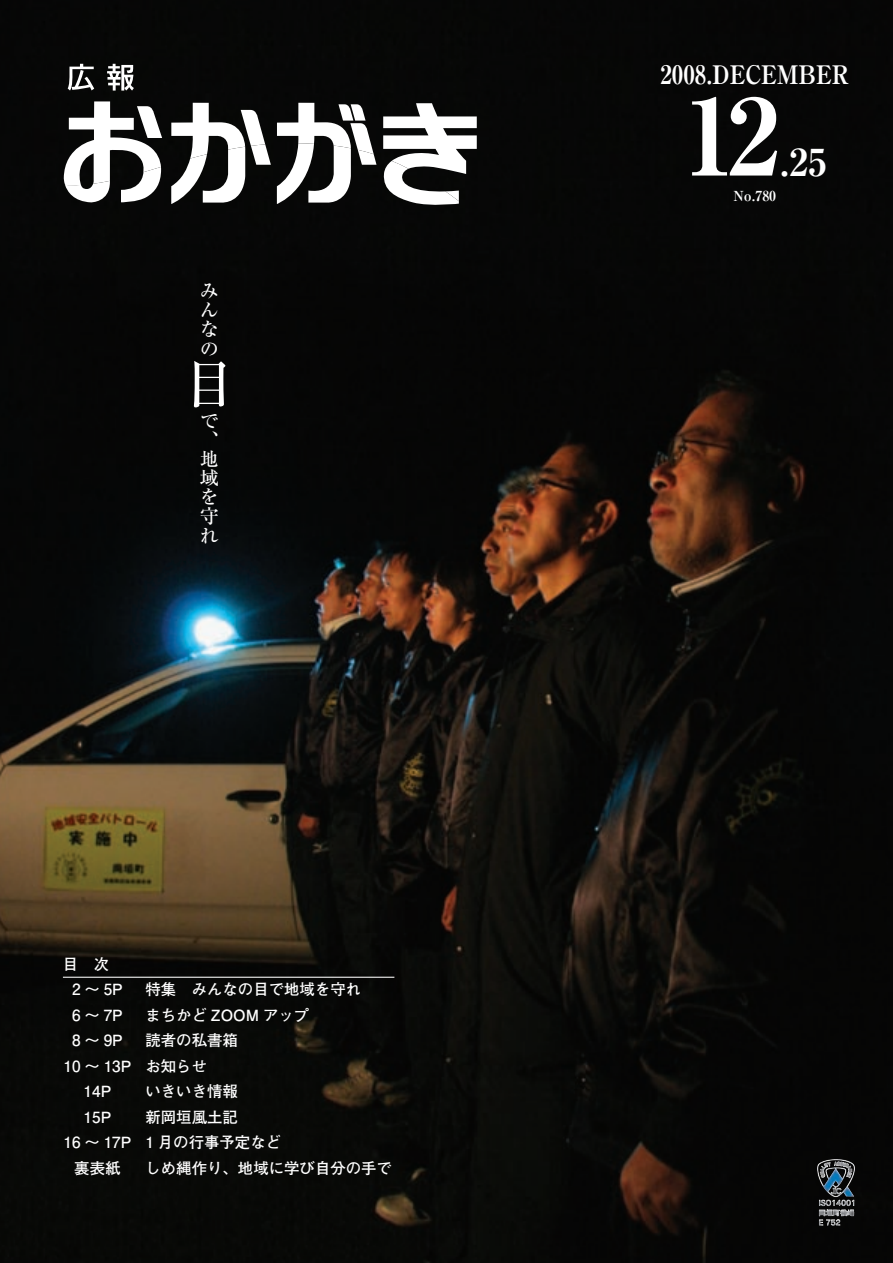
<style>
.page{position:relative;width:893px;height:1263px;background:#fff}
.page>*{position:absolute;margin:0;border:0;box-sizing:border-box;transform-origin:0 0}
.t1{font:700 expanded 105.3px "Ryumin Pro";color:#fff}
.t2{font:500 53.1px "Ryumin Pro";color:#fff}
.t3{font:700 expanded 37.2px "Ryumin Pro";color:#fff}
.t4{font:700 expanded 25.5px "Ryumin Pro";color:#fff;scale:.9 1}
.t5{font:500 19.2px/19.2px "Ryumin Pro";color:#fff;text-align:justify}
.t6{font:700 15.45px "Futo Go B101 Pro";color:#fff}
.t7{font:700 expanded 13.8px "Ryumin Pro";color:#fff}
</style>
<div class="page">
<img style="left:0;top:0;width:893px;height:1263px">
<svg style="left:64px;top:101px;width:98px;height:101px"></svg>
<svg style="left:171px;top:103px;width:100px;height:101px"></svg>
<svg style="left:277px;top:103px;width:99px;height:101px"></svg>
<svg style="left:383px;top:103px;width:94px;height:104px"></svg>
<svg style="left:68px;top:64px;width:26px;height:27px"></svg>
<svg style="left:107px;top:64px;width:27px;height:27px"></svg>
<img style="left:817px;top:1159px;width:38px;height:38px">
<hr style="left:63px;top:977px;width:331px;height:1px;background:#fff">
<h3 class="t4" style="left:660px;top:55px;width:211px">2008.DECEMBER</h3>
<h1 class="t1" style="left:683px;top:53px;width:98px">12</h1>
<h3 class="t3" style="left:780px;top:132px;width:48px">.25</h3>
<p class="t7" style="left:733px;top:185px;width:44px">No.780</p>
<p class="t5" style="left:200px;top:280px;width:19px">みんなの</p>
<h2 class="t2" style="left:183px;top:343px;width:44px">目</h2>
<p class="t5" style="left:200px;top:410px;width:20px">で</p>
<p class="t5" style="left:200px;top:429px;width:19px">、</p>
<p class="t5" style="left:200px;top:448px;width:20px">地域を守れ</p>
<p class="t6" style="left:63px;top:951px;width:48px">目　次</p>
<p class="t6" style="left:72px;top:977px;width:52px">2 ～ P5</p>
<p class="t6" style="left:145px;top:977px;width:217px">特集　みんなの目で地域を守れ</p>
<p class="t6" style="left:72px;top:1002px;width:52px">6 ～ P7</p>
<p class="t6" style="left:145px;top:1002px;width:165px">まちかど ZOOM アップ</p>
<p class="t6" style="left:72px;top:1028px;width:52px">8 ～ P9</p>
<p class="t6" style="left:145px;top:1028px;width:94px">読者の私書箱</p>
<p class="t6" style="left:63px;top:1053px;width:69px">10 ～ 13P</p>
<p class="t6" style="left:145px;top:1053px;width:63px">お知らせ</p>
<p class="t6" style="left:84px;top:1079px;width:29px">14P</p>
<p class="t6" style="left:145px;top:1079px;width:94px">いきいき情報</p>
<p class="t6" style="left:84px;top:1104px;width:29px">15P</p>
<p class="t6" style="left:145px;top:1104px;width:94px">新岡垣風土記</p>
<p class="t6" style="left:63px;top:1130px;width:69px">16 ～ 17P</p>
<p class="t6" style="left:145px;top:1130px;width:137px">1 月の行事予定など</p>
<p class="t6" style="left:74px;top:1155px;width:48px">裏表紙</p>
<p class="t6" style="left:145px;top:1155px;width:248px">しめ縄作り、地域に学び自分の手で</p>
</div>
